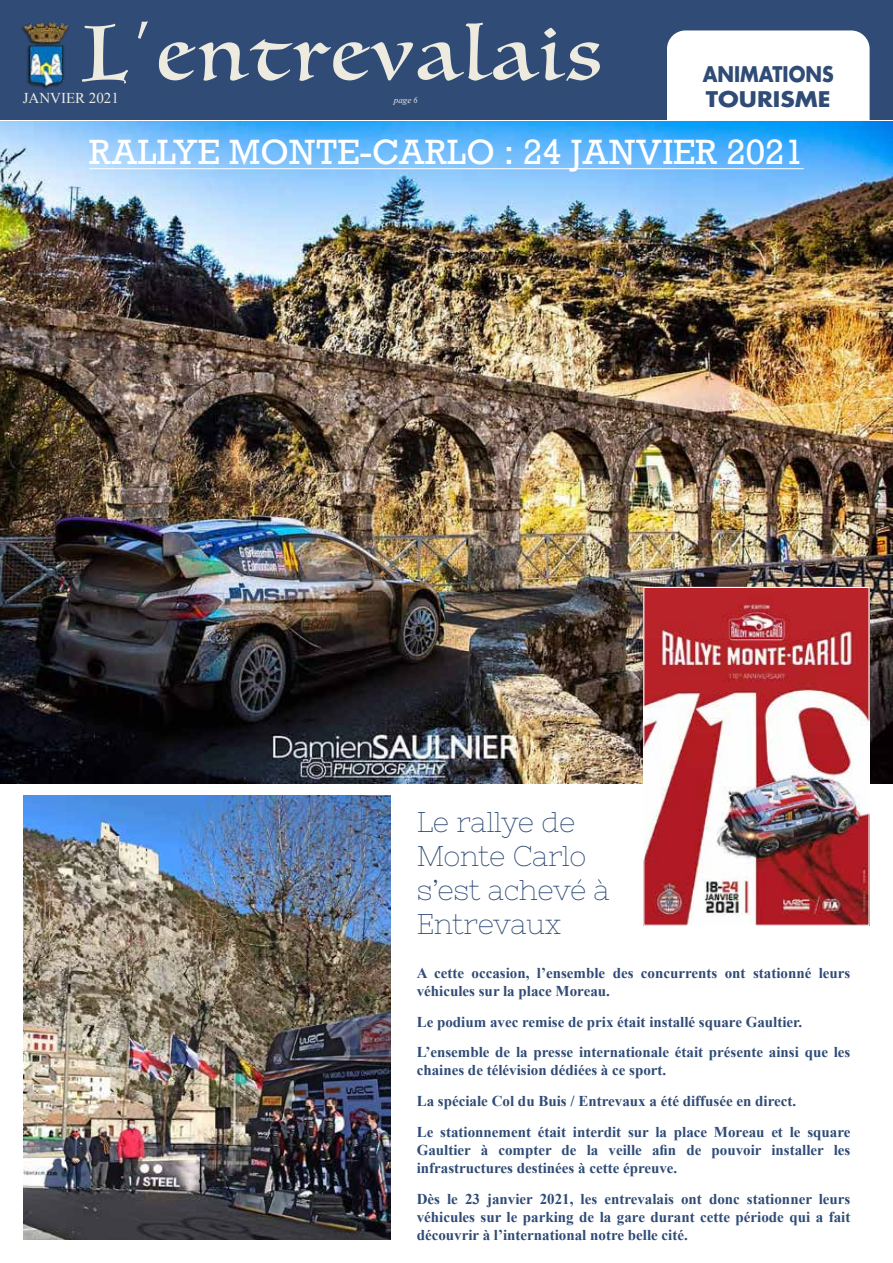
<style>
.page{position:relative;width:893px;height:1263px;background:#fff}
.page>*{position:absolute;margin:0;border:0;box-sizing:border-box;transform-origin:0 0}
.t1{font:75px "Luminari";letter-spacing:.09em;color:#edebe0}
.t2{font:33px "Rockwell";color:#fff}
.t3{font:28.5px/34.2px "Nixie One";letter-spacing:-.01em;color:#2f4b76}
.t4{font:700 21px/25.2px "Futura LT";color:#2f4b76;scale:.9 1}
.t5{font:700 15px/18px "Times New Roman";color:#2f4b76}
.t6{font:15px "Times New Roman";color:#edebe0}
.t7{font:italic 9px "Times New Roman";color:#edebe0}
</style>
<div class="page">
<div style="left:0;top:0;width:893px;height:120px;background:#2f4b76"></div>
<img style="left:22px;top:22px;width:48px;height:67px">
<div style="left:667px;top:30px;width:203px;height:116px;background:#fff;border-radius:18px"></div>
<img style="left:0;top:121px;width:893px;height:662px">
<img style="left:23px;top:795px;width:368px;height:444px">
<img style="left:645px;top:589px;width:223px;height:335px">
<div style="left:643px;top:587px;width:227px;height:339px;border:1px solid #fff"></div>
<hr style="left:89px;top:168px;width:715px;height:1px;background:#fff">
<h1 class="t1" style="left:83px;top:-10px;width:521px">L’entrevalais</h1>
<p class="t6" style="left:23px;top:88px;width:98px">JANVIER 2021</p>
<p class="t7" style="left:394px;top:93px;width:25px">page 6</p>
<h3 class="t4" style="left:703px;top:61px;width:147px">ANIMATIONS<br>TOURISME</h3>
<h2 class="t2" style="left:89px;top:132px;width:716px">RALLYE MONTE-CARLO : 24 JANVIER 2021</h2>
<h3 class="t3" style="left:417px;top:804px;width:195px">Le rallye de<br>Monte Carlo s’est achevé à<br>Entrevaux</h3>
<p class="t5" style="left:417px;top:963px;width:435px">A cette occasion, l’ensemble des concurrents ont stationné leurs véhicules sur la place Moreau.</p>
<p class="t5" style="left:417px;top:1006px;width:435px;line-height:30.8px">Le podium avec remise de prix était installé square Gaultier.<br>L’ensemble de la presse internationale était présente ainsi que les</p>
<p class="t5" style="left:417px;top:1054px;width:435px;line-height:30.8px">chaines de télévision dédiées à ce sport.<br>La spéciale Col du Buis / Entrevaux a été diffusée en direct.<br>Le stationnement était interdit sur la place Moreau et le square</p>
<p class="t5" style="left:417px;top:1140px;width:435px">Gaultier à compter de la veille afin de pouvoir installer les infrastructures destinées à cette épreuve.</p>
<p class="t5" style="left:417px;top:1189px;width:435px;text-align:justify">Dès le 23 janvier 2021, les entrevalais ont donc stationner leurs véhicules sur le parking de la gare durant cette période qui a fait découvrir à l’international notre belle cité.</p>
</div>
